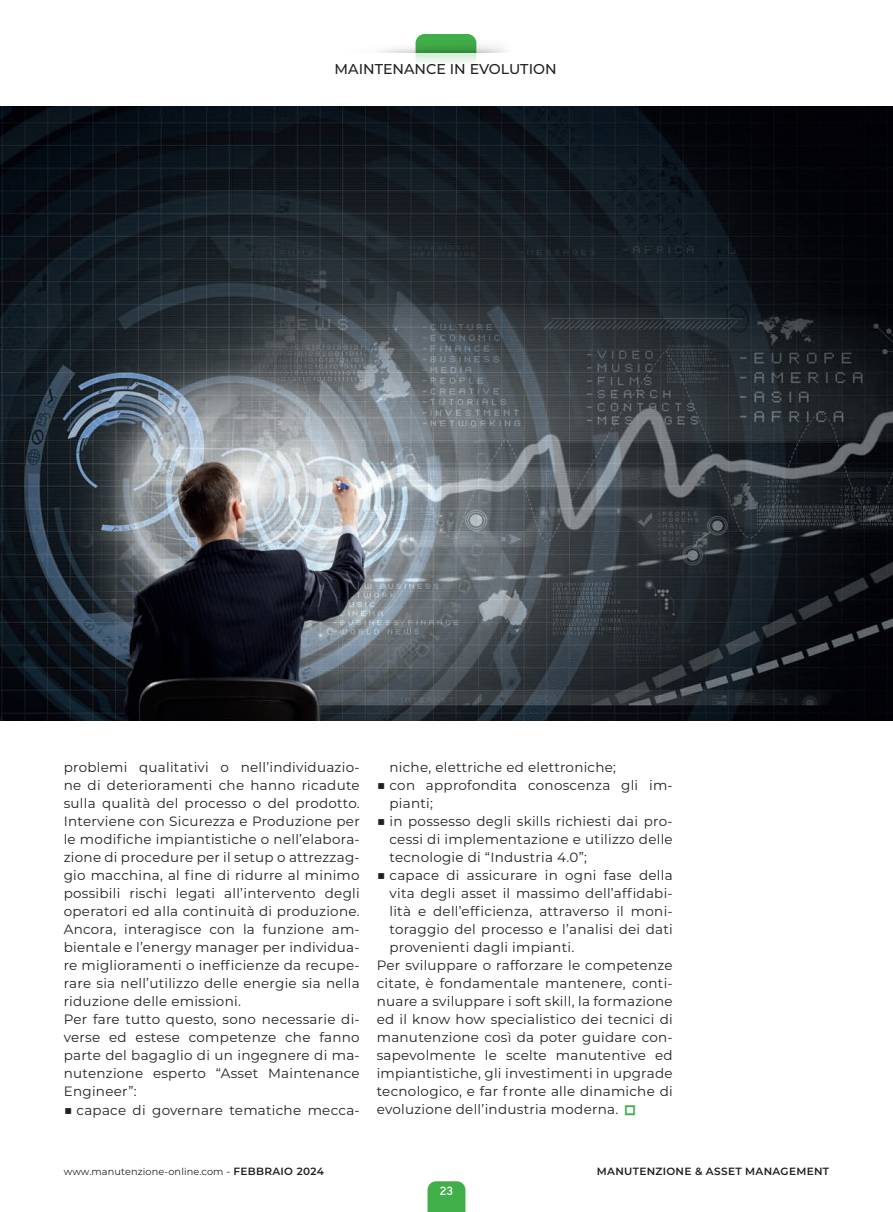
<style>
.page{position:relative;width:893px;height:1212px;background:#fff}
.page>*{position:absolute;margin:0;border:0;box-sizing:border-box;transform-origin:0 0}
.t1{font:500 14.25px "Montserrat";color:#231f20}
.testo{font:13.5px/18px "Montserrat";letter-spacing:.02em;color:#231f20;text-align:justify}
.t2{font:700 12px "Aaux Pro";color:#fff}
.t3{font:600 10.5px "Montserrat";letter-spacing:.03em;color:#231f20}
.t4{font:9.75px "Montserrat";letter-spacing:.01em;color:#231f20}
.s1{font-size:15px}
.s2{font-weight:600;font-size:25.5px;color:#40ae49}
.s3{font-size:10.5px}
.s4{font-weight:600;font-size:10.5px}
</style>
<div class="page">
<div style="left:416px;top:34px;width:60px;height:34px;background:#40ae49;border-radius:9px"></div>
<img style="left:380px;top:44px;width:125px;height:9px">
<svg style="left:415px;top:53px;width:62px;height:15px"></svg>
<img style="left:0;top:106px;width:893px;height:615px">
<svg style="left:427px;top:1181px;width:38px;height:31px"></svg>
<p class="t1" style="left:335px;top:59px;width:223px">MAINTENANCE IN EVOLUTION</p>
<p class="testo" style="left:64px;top:758px;width:297px">problemi qualitativi o nell’individuazio&shy;ne di deterioramenti che hanno ricadute sulla qualità del processo o del prodotto.<br>Interviene con Sicurezza e Produzione per le modifiche impiantistiche o nell’elabora&shy;zione di procedure per il setup o attrezzag&shy;gio macchina, al fine di ridurre al minimo possibili rischi legati all’intervento degli operatori ed alla continuità di produzione.<br>Ancora, interagisce con la funzione am&shy;bientale e l’energy manager per individua&shy;re miglioramenti o inefficienze da recupe&shy;rare sia nell’utilizzo delle energie sia nella riduzione delle emissioni.</p>
<p class="testo" style="left:64px;top:1010px;width:297px">Per fare tutto questo, sono necessarie di&shy;verse ed estese competenze che fanno parte del bagaglio di un ingegnere di ma&shy;nutenzione esperto “Asset Maintenance Engineer”:</p>
<p class="testo" style="left:64px;top:1100px;width:297px"><span class="s1">■</span> capace di governare tematiche mecca-</p>
<p class="testo" style="left:389px;top:758px;width:228px">niche, elettriche ed elettroniche;</p>
<p class="testo" style="left:389px;top:776px;width:285px;text-indent:-13px"><span class="s1">■</span> con approfondita conoscenza gli im&shy;pianti;</p>
<p class="testo" style="left:389px;top:812px;width:285px;text-indent:-13px"><span class="s1">■</span> in possesso degli skills richiesti dai pro&shy;cessi di implementazione e utilizzo delle tecnologie di “Industria 4.0”;</p>
<p class="testo" style="left:389px;top:866px;width:285px;text-indent:-13px"><span class="s1">■</span> capace di assicurare in ogni fase della vita degli asset il massimo dell’affidabi&shy;lità e dell’efficienza, attraverso il moni&shy;toraggio del processo e l’analisi dei dati provenienti dagli impianti.</p>
<p class="testo" style="left:377px;top:956px;width:297px">Per sviluppare o rafforzare le competenze citate, è fondamentale mantenere, conti&shy;nuare a sviluppare i soft skill, la formazione ed il know how specialistico dei tecnici di manutenzione così da poter guidare con&shy;sapevolmente le scelte manutentive ed impiantistiche, gli investimenti in upgrade tecnologico, e far fronte alle dinamiche di evoluzione dell’industria moderna. <span class="s2">□</span></p>
<p class="t4" style="left:64px;top:1165px;width:262px">www.manutenzione-online.com <span class="s3">-</span> <span class="s4">FEBBRAIO 2024</span></p>
<p class="t3" style="left:597px;top:1164px;width:234px">MANUTENZIONE &amp; ASSET MANAGEMENT</p>
<p class="t2" style="left:440px;top:1183px;width:15px">23</p>
</div>
